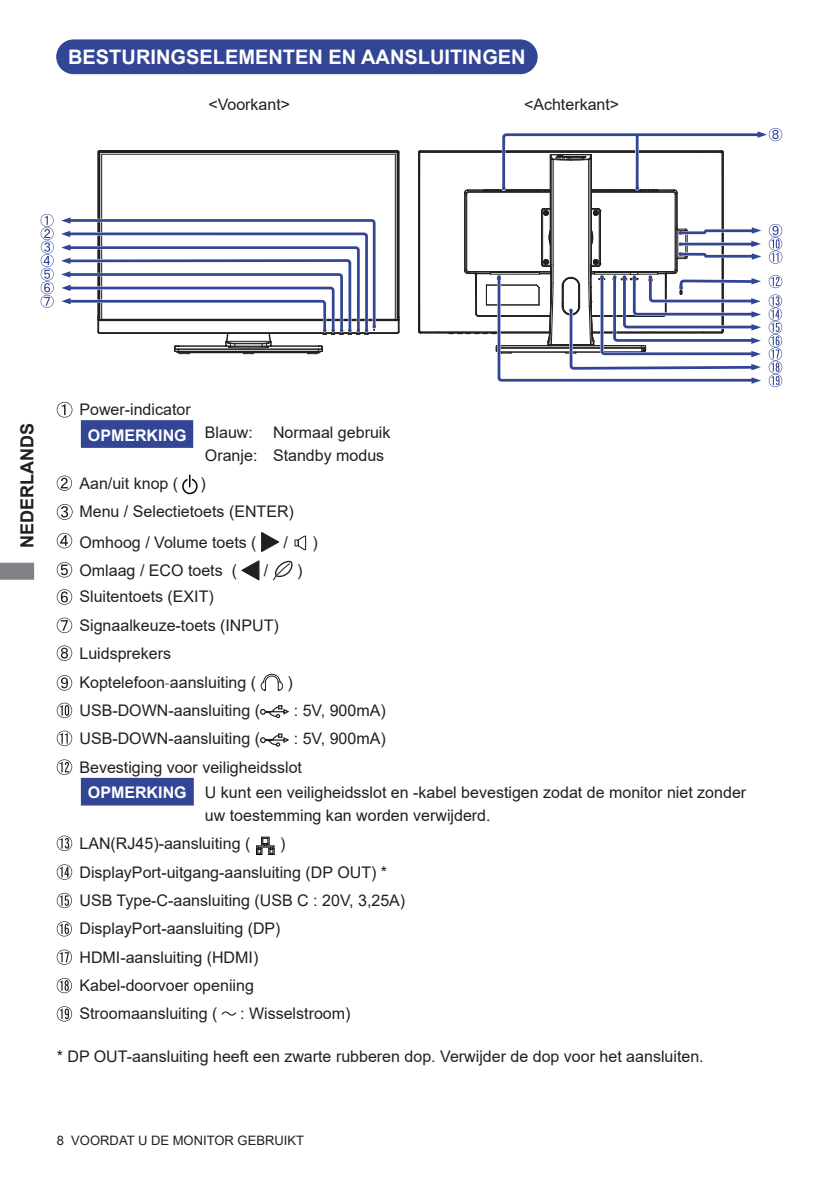
<style>
.page{position:relative;width:840px;height:1191px;background:#fff}
.page>*{position:absolute;margin:0;border:0;box-sizing:border-box;transform-origin:0 0}
.t1{font:700 20px "Arial";color:#fff}
.t2{font:700 18px "Arial";color:#231f20}
.t3{font:16px/28.4px "Arial";color:#231f20}
.t4{font:700 16px "Arial";color:#fff}
.t5{font:13px "Arial";color:#231f20}
.s1{font-family:"Koz Min Pro"}
</style>
<div class="page">
<svg style="left:0;top:562px;width:34px;height:18px"></svg>
<div style="left:81px;top:778px;width:113px;height:27px;background:#334595"></div>
<div style="left:182px;top:478px;width:15px;height:16px;border:1px solid #000;border-radius:50%"></div>
<svg style="left:187px;top:474px;width:5px;height:13px"></svg>
<svg style="left:189px;top:474px;width:1px;height:13px"></svg>
<svg style="left:57px;top:402px;width:15px;height:15px"></svg>
<svg style="left:57px;top:475px;width:15px;height:16px"></svg>
<svg style="left:57px;top:504px;width:15px;height:15px"></svg>
<svg style="left:57px;top:533px;width:15px;height:15px"></svg>
<svg style="left:261px;top:532px;width:18px;height:20px"></svg>
<svg style="left:294px;top:535px;width:12px;height:15px"></svg>
<svg style="left:57px;top:562px;width:15px;height:15px"></svg>
<svg style="left:241px;top:560px;width:18px;height:20px"></svg>
<svg style="left:273px;top:561px;width:19px;height:19px"></svg>
<svg style="left:57px;top:589px;width:15px;height:15px"></svg>
<svg style="left:57px;top:617px;width:15px;height:16px"></svg>
<svg style="left:57px;top:645px;width:15px;height:16px"></svg>
<svg style="left:57px;top:675px;width:15px;height:15px"></svg>
<svg style="left:260px;top:674px;width:23px;height:16px"></svg>
<svg style="left:57px;top:702px;width:15px;height:16px"></svg>
<svg style="left:260px;top:705px;width:29px;height:13px"></svg>
<svg style="left:57px;top:730px;width:15px;height:16px"></svg>
<svg style="left:260px;top:733px;width:29px;height:13px"></svg>
<svg style="left:57px;top:759px;width:15px;height:16px"></svg>
<svg style="left:57px;top:835px;width:15px;height:16px"></svg>
<svg style="left:256px;top:836px;width:18px;height:19px"></svg>
<svg style="left:57px;top:864px;width:15px;height:15px"></svg>
<svg style="left:57px;top:893px;width:15px;height:15px"></svg>
<svg style="left:57px;top:921px;width:15px;height:15px"></svg>
<svg style="left:57px;top:949px;width:15px;height:15px"></svg>
<svg style="left:57px;top:978px;width:15px;height:15px"></svg>
<svg style="left:57px;top:1006px;width:15px;height:15px"></svg>
<svg style="left:221px;top:1011px;width:15px;height:4px"></svg>
<div style="left:81px;top:420px;width:112px;height:28px;background:#334595;border:2px solid #334595"></div>
<div style="left:57px;top:40px;width:479px;height:34px;background:#334595;border-radius:17px"></div>
<div style="left:56px;top:39px;width:481px;height:35px;border:1px solid #334595;border-radius:17px"></div>
<svg style="left:41px;top:150px;width:358px;height:204px"></svg>
<svg style="left:418px;top:128px;width:364px;height:260px"></svg>
<p class="t1" style="left:68px;top:43px;width:459px">BESTURINGSELEMENTEN EN AANSLUITINGEN</p>
<p class="t3" style="left:208px;top:90px;width:83px">&lt;Voorkant&gt;</p>
<p class="t3" style="left:523px;top:90px;width:97px">&lt;Achterkant&gt;</p>
<p class="t2" style="left:14px;top:548px;width:126px;rotate:-90deg">NEDERLANDS</p>
<p class="t3" style="left:79px;top:395px;width:113px">Power-indicator</p>
<p class="t4" style="left:88px;top:424px;width:100px">OPMERKING</p>
<p class="t3" style="left:205px;top:421px;width:187px;line-height:22.6px">Blauw: Normaal gebruik<br>Oranje: Standby modus</p>
<p class="t3" style="left:79px;top:469px;width:100px">Aan/uit knop (</p>
<p class="t3" style="left:79px;top:469px;width:216px;text-indent:121px">)<br>Menu / Selectietoets (ENTER)</p>
<p class="t3" style="left:79px;top:528px;width:178px">Omhoog / Volume toets (</p>
<p class="t3" style="left:283px;top:528px;width:6px">/</p>
<p class="t3" style="left:312px;top:528px;width:7px">)</p>
<p class="t3" style="left:79px;top:556px;width:159px">Omlaag / ECO toets (</p>
<p class="t3" style="left:264px;top:556px;width:6px">/</p>
<p class="t3" style="left:297px;top:556px;width:7px">)</p>
<p class="t3" style="left:79px;top:582px;width:201px">Sluitentoets (EXIT)<br>Signaalkeuze-toets (INPUT)<br>Luidsprekers<br>Koptelefoon<span class="s1">-</span>aansluiting (</p>
<p class="t3" style="left:287px;top:668px;width:7px">)</p>
<p class="t3" style="left:79px;top:696px;width:182px">USB-DOWN-aansluiting (</p>
<p class="t3" style="left:293px;top:696px;width:93px">: 5V, 900mA)</p>
<p class="t3" style="left:79px;top:724px;width:182px">USB-DOWN-aansluiting (</p>
<p class="t3" style="left:79px;top:724px;width:308px;text-indent:214px">: 5V, 900mA)<br>Bevestiging voor veiligheidsslot</p>
<p class="t3" style="left:205px;top:781px;width:542px;line-height:22.6px">U kunt een veiligheidsslot en -kabel bevestigen zodat de monitor niet zonder uw toestemming kan worden verwijderd.</p>
<p class="t3" style="left:79px;top:829px;width:172px">LAN(RJ45)-aansluiting (</p>
<p class="t4" style="left:88px;top:781px;width:100px">OPMERKING</p>
<p class="t3" style="left:79px;top:829px;width:327px;text-indent:200px">)<br>DisplayPort-uitgang-aansluiting (DP OUT) *<br>USB Type-C-aansluiting (USB C : 20V, 3,25A)<br>DisplayPort-aansluiting (DP)<br>HDMI-aansluiting (HDMI)<br>Kabel-doorvoer openiing<br>Stroomaansluiting (</p>
<p class="t3" style="left:240px;top:999px;width:112px">: Wisselstroom)</p>
<p class="t3" style="left:57px;top:1042px;width:648px">* DP OUT-aansluiting heeft een zwarte rubberen dop. Verwijder de dop voor het aansluiten.</p>
<p class="t5" style="left:57px;top:1131px;width:249px">8 VOORDAT U DE MONITOR GEBRUIKT</p>
</div>
